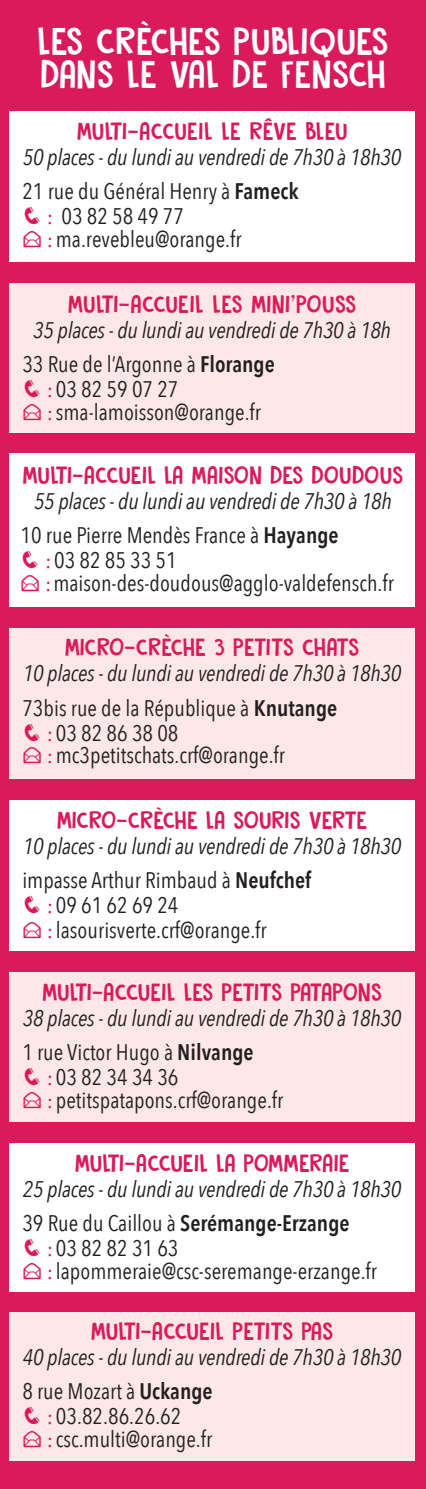
<style>
.page{position:relative;width:426px;height:1489px;background:#fff}
.page>*{position:absolute;margin:0;border:0;box-sizing:border-box;transform-origin:0 0}
.t1{font:35px/32.5px "DK Garden Gnome";letter-spacing:-.01em;color:#fff}
.t2{font:italic 22.5px/34px "Avenir Next Condensed";letter-spacing:-.01em;color:#231f20}
.t3{font:22.5px/22.5px "Avenir Next Condensed";color:#231f20}
.t4{font:22.5px "DK Garden Gnome";letter-spacing:-.04em;color:#d91a5b}
.t5{font:22.5px "DK Garden Gnome";letter-spacing:-.01em;color:#d91a5b}
.t6{font:22.5px "DK Garden Gnome";color:#d91a5b}
.s1{font-style:normal}
.s2{font-weight:600;font-style:normal}
.s3{color:#d91a5b}
.s4{font-family:"Gill Sans";font-size:20px;color:#d91a5b}
</style>
<div class="page">
<div style="left:0;top:0;width:425px;height:1488px;background:#d91a5b"></div>
<div style="left:9px;top:454px;width:405px;height:153px;background:#fff"></div>
<div style="left:9px;top:628px;width:405px;height:150px;background:#fde8e7"></div>
<div style="left:9px;top:800px;width:405px;height:151px;background:#fff"></div>
<div style="left:9px;top:972px;width:405px;height:149px;background:#fde8e7"></div>
<div style="left:9px;top:1143px;width:405px;height:148px;background:#fff"></div>
<div style="left:9px;top:1311px;width:405px;height:148px;background:#fde8e7"></div>
<div style="left:9px;top:282px;width:405px;height:150px;background:#fde8e7"></div>
<div style="left:9px;top:111px;width:405px;height:151px;background:#fff"></div>
<h1 class="t1" style="left:37px;top:26px;width:353px">LES CRÈCHES PUBLIQUES<br>DANS LE VAL DE FENSCH</h1>
<p class="t4" style="left:76px;top:117px;width:272px">MULTI-ACCUEIL LE RÊVE BLEU</p>
<p class="t2" style="left:22px;top:140px;width:380px">50 places - du lundi au vendredi de 7h30 à 18h30<br><span class="s1">21 rue du Général Henry à</span> <span class="s2">Fameck</span></p>
<p class="t3" style="left:48px;top:204px;width:195px;text-indent:-26px"><span class="s3">❑</span> <span class="s4">:</span> 03 82 58 49 77<br><span class="s4">:</span> ma.revebleu@orange.fr</p>
<p class="t6" style="left:67px;top:289px;width:290px">MULTI-ACCUEIL LES MINI’POUSS</p>
<p class="t2" style="left:22px;top:313px;width:370px;text-indent:11px">35 places - du lundi au vendredi de 7h30 à 18h<br><span class="s1">33 Rue de l’Argonne à</span> <span class="s2">Florange</span></p>
<p class="t3" style="left:48px;top:377px;width:214px;text-indent:-26px"><span class="s3">❑</span> <span class="s4">:</span> 03 82 59 07 27<br><span class="s4">:</span> sma-lamoisson@orange.fr</p>
<p class="t5" style="left:22px;top:461px;width:382px">MULTI-ACCUEIL LA MAISON DES DOUDOUS</p>
<p class="t2" style="left:21px;top:484px;width:372px;text-indent:13px">55 places - du lundi au vendredi de 7h30 à 18h<br><span class="s1">10 rue Pierre Mendès France à</span> <span class="s2">Hayange</span></p>
<p class="t3" style="left:46px;top:548px;width:349px;text-indent:-26px"><span class="s3">❑</span> <span class="s4">:</span> 03 82 85 33 51<br><span class="s4">:</span> maison-des-doudous@agglo-valdefensch.fr</p>
<p class="t4" style="left:64px;top:633px;width:296px">MICRO-CRÈCHE 3 PETITS CHATS</p>
<p class="t2" style="left:22px;top:656px;width:380px">10 places - du lundi au vendredi de 7h30 à 18h30<br><span class="s1">73bis rue de la République à</span> <span class="s2">Knutange</span></p>
<p class="t3" style="left:48px;top:720px;width:238px;text-indent:-26px"><span class="s3">❑</span> <span class="s4">:</span> 03 82 86 38 08<br><span class="s4">:</span> mc3petitschats.crf@orange.fr</p>
<p class="t4" style="left:56px;top:805px;width:312px">MICRO-CRÈCHE LA SOURIS VERTE</p>
<p class="t2" style="left:22px;top:829px;width:380px">10 places - du lundi au vendredi de 7h30 à 18h30 <span class="s1">impasse Arthur Rimbaud à</span> <span class="s2">Neufchef</span></p>
<p class="t3" style="left:48px;top:891px;width:220px;line-height:25px;text-indent:-26px"><span class="s3">❑</span> <span class="s4">:</span> 09 61 62 69 24<br><span class="s4">:</span> lasourisverte.crf@orange.fr</p>
<p class="t4" style="left:42px;top:977px;width:341px">MULTI-ACCUEIL LES PETITS PATAPONS</p>
<p class="t2" style="left:22px;top:1001px;width:380px">38 places - du lundi au vendredi de 7h30 à 18h30<br><span class="s1">1 rue Victor Hugo à</span> <span class="s2">Nilvange</span></p>
<p class="t3" style="left:48px;top:1064px;width:237px;text-indent:-26px"><span class="s3">❑</span> <span class="s4">:</span> 03 82 34 34 36<br><span class="s4">:</span> petitspatapons.crf@orange.fr</p>
<p class="t4" style="left:74px;top:1148px;width:276px">MULTI-ACCUEIL LA POMMERAIE</p>
<p class="t2" style="left:22px;top:1172px;width:380px">25 places - du lundi au vendredi de 7h30 à 18h30<br><span class="s1">39 Rue du Caillou à</span> <span class="s2">Serémange-Erzange</span></p>
<p class="t3" style="left:48px;top:1236px;width:330px;text-indent:-26px"><span class="s3">❑</span> <span class="s4">:</span> 03 82 82 31 63<br><span class="s4">:</span> lapommeraie@csc-seremange-erzange.fr</p>
<p class="t4" style="left:90px;top:1316px;width:244px">MULTI-ACCUEIL PETITS PAS</p>
<p class="t2" style="left:22px;top:1339px;width:380px">40 places - du lundi au vendredi de 7h30 à 18h30<br><span class="s1">8 rue Mozart à</span> <span class="s2">Uckange</span></p>
<p class="t3" style="left:48px;top:1403px;width:166px;text-indent:-26px"><span class="s3">❑</span> <span class="s4">:</span> 03.82.86.26.62<br><span class="s4">:</span> csc.multi@orange.fr</p>
</div>
